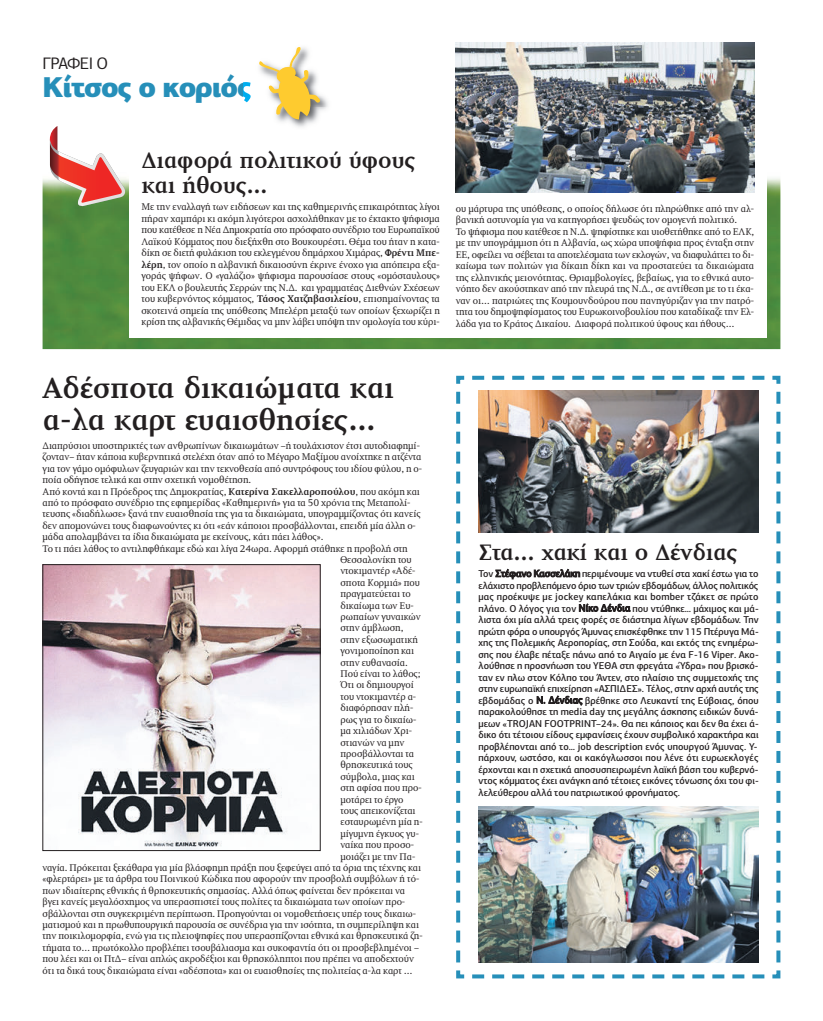
<style>
.page{position:relative;width:823px;height:1021px;background:#fff}
.page>*{position:absolute;margin:0;border:0;box-sizing:border-box;transform-origin:0 0}
.t1{font:700 30px/31.4px "PF Diplomat";letter-spacing:-.01em;color:#231f20}
.t2{font:900 28.7px "PF Centro Sans Pro";letter-spacing:-.04em;color:#268fb9}
.t3{font:700 23px/24.5px "PF Diplomat";letter-spacing:-.01em;color:#231f20}
.t4{font:16.7px "PF Centro Sans Pro";letter-spacing:-.04em;color:#231f20}
.t5{font:10px/11.5px "PF Diplomat";color:#231f20;text-align:justify}
.t6{font:500 10px/11.5px "PF Centro Sans Pro";color:#231f20;text-align:justify}
.s1{font-weight:700}
</style>
<div class="page">
<img style="left:43px;top:107px;width:737px;height:242px">
<img style="left:243px;top:82px;width:103px;height:48px">
<img style="left:243px;top:82px;width:7px;height:20px">
<svg style="left:259px;top:47px;width:61px;height:72px"></svg>
<svg style="left:50px;top:126px;width:75px;height:80px"></svg>
<div style="left:129px;top:130px;width:637px;height:208px;background:#fff"></div>
<img style="left:455px;top:43px;width:299px;height:149px">
<img style="left:45px;top:566px;width:273px;height:282px">
<div style="left:43px;top:564px;width:277px;height:286px;border:1px solid #231f20"></div>
<svg style="left:456px;top:375px;width:325px;height:604px"></svg>
<img style="left:478px;top:391px;width:280px;height:142px">
<img style="left:478px;top:806px;width:280px;height:156px">
<p class="t4" style="left:43px;top:58px;width:67px">ΓΡΑΦΕΙ Ο</p>
<p class="t2" style="left:43px;top:77px;width:210px">Κίτσος ο κοριός</p>
<p class="t3" style="left:141px;top:150px;width:275px">Διαφορά πολιτικού ύφους και ήθους…</p>
<p class="t5" style="left:141px;top:202px;width:300px">Με την εναλλαγή των ειδήσεων και της καθημερινής επικαιρότητας λίγοι πήραν χαμπάρι κι ακόμη λιγότεροι ασχολήθηκαν με το έκτακτο ψήφισμα που κατέθεσε η Νέα Δημοκρατία στο πρόσφατο συνέδριο του Ευρωπαϊκού Λαϊκού Κόμματος που διεξήχθη στο Βουκουρέστι. Θέμα του ήταν η κατα&shy;δίκη σε διετή φυλάκιση του εκλεγμένου δημάρχου Χιμάρας, <span class="s1">Φρέντι Μπε&shy;λέρη</span>, τον οποίο η αλβανική δικαιοσύνη έκρινε ένοχο για απόπειρα εξα&shy;γοράς ψήφων. Ο «γαλάζιο» ψήφισμα παρουσίασε στους «ομόσταυλους» του ΕΚΛ ο βουλευτής Σερρών της Ν.Δ. και γραμματέας Διεθνών Σχέσεων του κυβερνόντος κόμματος, <span class="s1">Τάσος Χατζηβασιλείου</span>, επισημαίνοντας τα σκοτεινά σημεία της υπόθεσης Μπελέρη μεταξύ των οποίων ξεχωρίζει η κρίση της αλβανικής Θέμιδας να μην λάβει υπόψη την ομολογία του κύρι-</p>
<p class="t5" style="left:455px;top:203px;width:300px;text-align:left">ου μάρτυρα της υπόθεσης, ο οποίος δήλωσε ότι πληρώθηκε από την αλ&shy;βανική αστυνομία για να κατηγορήσει ψευδώς τον ομογενή πολιτικό.<br>Το ψήφισμα που κατέθεσε η Ν.Δ. ψηφίστηκε και υιοθετήθηκε από το ΕΛΚ, με την υπογράμμιση ότι η Αλβανία, ως χώρα υποψήφια προς ένταξη στην ΕΕ, οφείλει να σέβεται τα αποτελέσματα των εκλογών, να διαφυλάττει το δι&shy;καίωμα των πολιτών για δίκαιη δίκη και να προστατεύει τα δικαιώματα της ελληνικής μειονότητας. Θριαμβολογίες, βεβαίως, για το εθνικά αυτο&shy;νόητο δεν ακούστηκαν από την πλευρά της Ν.Δ., σε αντίθεση με το τι έκα&shy;ναν οι… πατριώτες της Κουμουνδούρου που πανηγύριζαν για την πατρό&shy;τητα του δημοψηφίσματος του Ευρωκοινοβουλίου που καταδίκαζε την Ελ&shy;λάδα για το Κράτος Δικαίου. Διαφορά πολιτικού ύφους και ήθους…</p>
<p class="t1" style="left:43px;top:375px;width:353px">Αδέσποτα δικαιώματα και α-λα καρτ ευαισθησίες…</p>
<p class="t5" style="left:43px;top:440px;width:378px">Διαπρύσιοι υποστηρικτές των ανθρωπίνων δικαιωμάτων –ή τουλάχιστον έτσι αυτοδιαφημί-</p>
<p class="t5" style="left:43px;top:452px;width:380px">ζονταν– ήταν κάποια κυβερνητικά στελέχη όταν από το Μέγαρο Μαξίμου ανοίχτηκε η ατζέντα</p>
<p class="t5" style="left:43px;top:463px;width:381px">για τον γάμο ομόφυλων ζευγαριών και την τεκνοθεσία από συντρόφους του ιδίου φύλου, η ο-</p>
<p class="t5" style="left:43px;top:475px;width:210px">ποία οδήγησε τελικά και στην σχετική νομοθέτηση.</p>
<p class="t5" style="left:43px;top:486px;width:378px">Από κοντά και η Πρόεδρος της Δημοκρατίας, <span class="s1">Κατερίνα Σακελλαροπούλου</span>, που ακόμη και</p>
<p class="t5" style="left:43px;top:497px;width:369px">από το πρόσφατο συνέδριο της εφημερίδας «Καθημερινή» για τα 50 χρόνια της Μεταπολί-</p>
<p class="t5" style="left:43px;top:509px;width:379px">τευσης «διαδήλωσε» ξανά την ευαισθησία της για τα δικαιώματα, υπογραμμίζοντας ότι κανείς</p>
<p class="t5" style="left:43px;top:520px;width:374px">δεν απομονώνει τους διαφωνούντες κι ότι «εάν κάποιοι προσβάλλονται, επειδή μία άλλη ο-</p>
<p class="t5" style="left:43px;top:532px;width:282px">μάδα απολαμβάνει τα ίδια δικαιώματα με εκείνους, κάτι πάει λάθος».</p>
<p class="t5" style="left:43px;top:543px;width:366px">Το τι πάει λάθος το αντιληφθήκαμε εδώ και λίγα 24ωρα. Αφορμή στάθηκε η προβολή στη</p>
<p class="t5" style="left:340px;top:554px;width:73px">Θεσσαλονίκη του</p>
<p class="t5" style="left:340px;top:566px;width:76px">ντοκιμαντέρ «Αδέ-</p>
<p class="t5" style="left:340px;top:577px;width:81px">σποτα Κορμιά» που</p>
<p class="t5" style="left:340px;top:589px;width:72px">πραγματεύεται το</p>
<p class="t5" style="left:340px;top:600px;width:75px">δικαίωμα των Ευ-</p>
<p class="t5" style="left:340px;top:611px;width:82px">ρωπαίων γυναικών</p>
<p class="t5" style="left:340px;top:623px;width:64px">στην άμβλωση,</p>
<p class="t5" style="left:340px;top:634px;width:79px">στην εξωσωματική</p>
<p class="t5" style="left:340px;top:646px;width:75px">γονιμοποίηση και</p>
<p class="t5" style="left:340px;top:657px;width:69px">στην ευθανασία.</p>
<p class="t5" style="left:340px;top:668px;width:82px">Πού είναι το λάθος;</p>
<p class="t5" style="left:340px;top:680px;width:75px">Ότι οι δημιουργοί</p>
<p class="t5" style="left:340px;top:691px;width:77px">του ντοκιμαντέρ α-</p>
<p class="t5" style="left:340px;top:703px;width:74px">διαφόρησαν πλή-</p>
<p class="t5" style="left:340px;top:714px;width:77px">ρως για το δικαίω-</p>
<p class="t5" style="left:340px;top:725px;width:73px">μα χιλιάδων Χρι-</p>
<p class="t5" style="left:340px;top:737px;width:65px">στιανών να μην</p>
<p class="t5" style="left:340px;top:748px;width:75px">προσβάλλονται τα</p>
<p class="t5" style="left:340px;top:760px;width:74px">θρησκευτικά τους</p>
<p class="t5" style="left:340px;top:771px;width:76px">σύμβολα, μιας και</p>
<p class="t5" style="left:340px;top:782px;width:83px">στη αφίσα που προ-</p>
<p class="t5" style="left:340px;top:794px;width:64px">μοτάρει το έργο</p>
<p class="t5" style="left:340px;top:805px;width:77px">τους απεικονίζεται</p>
<p class="t5" style="left:340px;top:817px;width:84px">εσταυρωμένη μία η-</p>
<p class="t5" style="left:340px;top:828px;width:80px">μίγυμνη έγκυος γυ-</p>
<p class="t5" style="left:340px;top:839px;width:75px">ναίκα που προσο-</p>
<p class="t5" style="left:340px;top:851px;width:76px">μοιάζει με την Πα-</p>
<p class="t5" style="left:43px;top:862px;width:380px">ναγία. Πρόκειται ξεκάθαρα για μία βλάσφημη πράξη που ξεφεύγει από τα όρια της τέχνης και</p>
<p class="t5" style="left:43px;top:874px;width:378px">«φλερτάρει» με τα άρθρα του Ποινικού Κώδικα που αφορούν την προσβολή συμβόλων ή τό-</p>
<p class="t5" style="left:43px;top:885px;width:364px">πων ιδιαίτερης εθνικής ή θρησκευτικής σημασίας. Αλλά όπως φαίνεται δεν πρόκειται να</p>
<p class="t5" style="left:43px;top:896px;width:364px">βγει κανείς μεγαλόσχημος να υπερασπιστεί τους πολίτες τα δικαιώματα των οποίων προ-</p>
<p class="t5" style="left:43px;top:908px;width:375px">σβάλλονται στη συγκεκριμένη περίπτωση. Προηγούνται οι νομοθετήσεις υπέρ τους δικαιω-</p>
<p class="t5" style="left:43px;top:919px;width:378px">ματισμού και η πρωθυπουργική παρουσία σε συνέδρια για την ισότητα, τη συμπερίληψη και</p>
<p class="t5" style="left:43px;top:931px;width:381px">την ποικιλομορφία, ενώ για τις πλειοψηφίες που υπερασπίζονται εθνικά και θρησκευτικά ζη-</p>
<p class="t5" style="left:43px;top:942px;width:377px">τήματα το… πρωτόκολλο προβλέπει τσουβάλιασμα και συκοφαντία ότι οι προσβεβλημένοι –</p>
<p class="t5" style="left:43px;top:953px;width:373px">που λέει και οι ΠτΔ– είναι απλώς ακροδέξιοι και θρησκόληπτοι που πρέπει να αποδεχτούν</p>
<p class="t5" style="left:43px;top:965px;width:371px">ότι τα δικά τους δικαιώματα είναι «αδέσποτα» και οι ευαισθησίες της πολιτείας α-λα καρτ …</p>
<p class="t3" style="left:478px;top:541px;width:260px">Στα... χακί και ο Δένδιας</p>
<p class="t6" style="left:478px;top:569px;width:281px">Τον Στέφανο Κασσελάκη περιμένουμε να ντυθεί στα χακί έστω για το ελάχιστο προβλεπόμενο όριο των τριών εβδομάδων, άλλος πολιτικός μας προέκυψε με jockey καπελάκια και bomber τζάκετ σε πρώτο πλάνο. Ο λόγος για τον Νίκο Δένδια που ντύθηκε… μάχιμος και μά&shy;λιστα όχι μία αλλά τρεις φορές σε διάστημα λίγων εβδομάδων. Την πρώτη φόρα ο υπουργός Άμυνας επισκέφθηκε την 115 Πτέρυγα Μά&shy;χης της Πολεμικής Αεροπορίας, στη Σούδα, και εκτός της ενημέρω&shy;σης που έλαβε πέταξε πάνω από το Αιγαίο με ένα F-16 Viper. Ακο&shy;λούθησε η προσνήωση του ΥΕΘΑ στη φρεγάτα «Ύδρα» που βρισκό&shy;ταν εν πλω στον Κόλπο του Άντεν, στο πλαίσιο της συμμετοχής της στην ευρωπαϊκή επιχείρηση «ΑΣΠΙΔΕΣ». Τέλος, στην αρχή αυτής της εβδομάδας ο Ν. Δένδιας βρέθηκε στο Λευκαντί της Εύβοιας, όπου παρακολούθησε τη media day της μεγάλης άσκησης ειδικών δυνά&shy;μεων «TROJAN FOOTPRINT–24». Θα πει κάποιος και δεν θα έχει ά&shy;δικο ότι τέτοιου είδους εμφανίσεις έχουν συμβολικό χαρακτήρα και προβλέπονται από το… job description ενός υπουργού Άμυνας. Υ&shy;πάρχουν, ωστόσο, και οι κακόγλωσσοι που λένε ότι ευρωεκλογές έρχονται και η σχετικά αποσυσπειρωμένη λαϊκή βάση του κυβερνό&shy;ντος κόμματος έχει ανάγκη από τέτοιες εικόνες τόνωσης όχι του φι&shy;λελεύθερου αλλά του πατριωτικού φρονήματος.</p>
</div>
